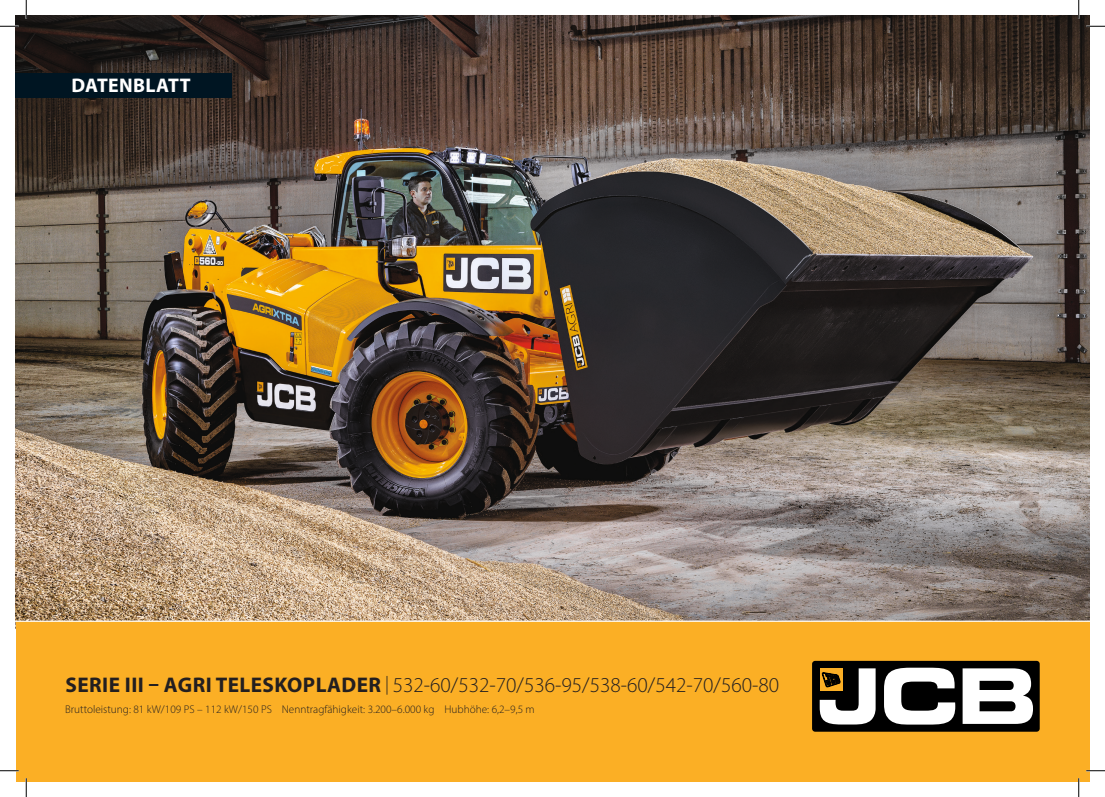
<style>
.page{position:relative;width:1105px;height:797px;background:#fff}
.page>*{position:absolute;margin:0;border:0;box-sizing:border-box;transform-origin:0 0}
.t1{font:300 21.25px "Myriad Pro";color:#231f20}
.t2{font:700 19.75px "Myriad Pro";letter-spacing:.02em;color:#fff}
.t3{font:300 11.25px "Myriad Pro";color:#231f20}
.s1{font-weight:700}
.s2{font-size:18.75px}
</style>
<div class="page">
<img style="left:16px;top:16px;width:1073px;height:604px">
<div style="left:16px;top:620px;width:1073px;height:161px;background:#fbaf25"></div>
<div style="left:797px;top:646px;width:258px;height:100px;background:#fbaf25"></div>
<div style="left:812px;top:661px;width:228px;height:70px;background:#000;border-radius:3px"></div>
<svg style="left:884px;top:667px;width:71px;height:57px"></svg>
<svg style="left:962px;top:668px;width:71px;height:56px"></svg>
<svg style="left:820px;top:668px;width:56px;height:56px"></svg>
<div style="left:16px;top:73px;width:216px;height:24px;background:#001522"></div>
<svg style="left:0;top:25px;width:19px;height:2px"></svg>
<svg style="left:1086px;top:25px;width:19px;height:2px"></svg>
<svg style="left:0;top:770px;width:19px;height:1px"></svg>
<svg style="left:1086px;top:770px;width:19px;height:1px"></svg>
<svg style="left:25px;top:0;width:2px;height:19px"></svg>
<svg style="left:25px;top:778px;width:2px;height:19px"></svg>
<svg style="left:1078px;top:0;width:1px;height:19px"></svg>
<svg style="left:1078px;top:778px;width:1px;height:19px"></svg>
<h2 class="t2" style="left:71px;top:72px;width:121px">DATENBLATT</h2>
<h1 class="t1" style="left:66px;top:672px;width:715px"><span class="s1">SERIE III – AGRI TELESKOPLADER</span> <span class="s2">|</span> 532‑60/532‑70/536‑95/538‑60/542‑70/560‑80</h1>
<p class="t3" style="left:65px;top:703px;width:471px">Bruttoleistung: 81 kW/109 PS – 112 kW/150 PS Nenntragfähigkeit: 3.200–6.000 kg Hubhöhe: 6,2–9,5 m</p>
</div>
